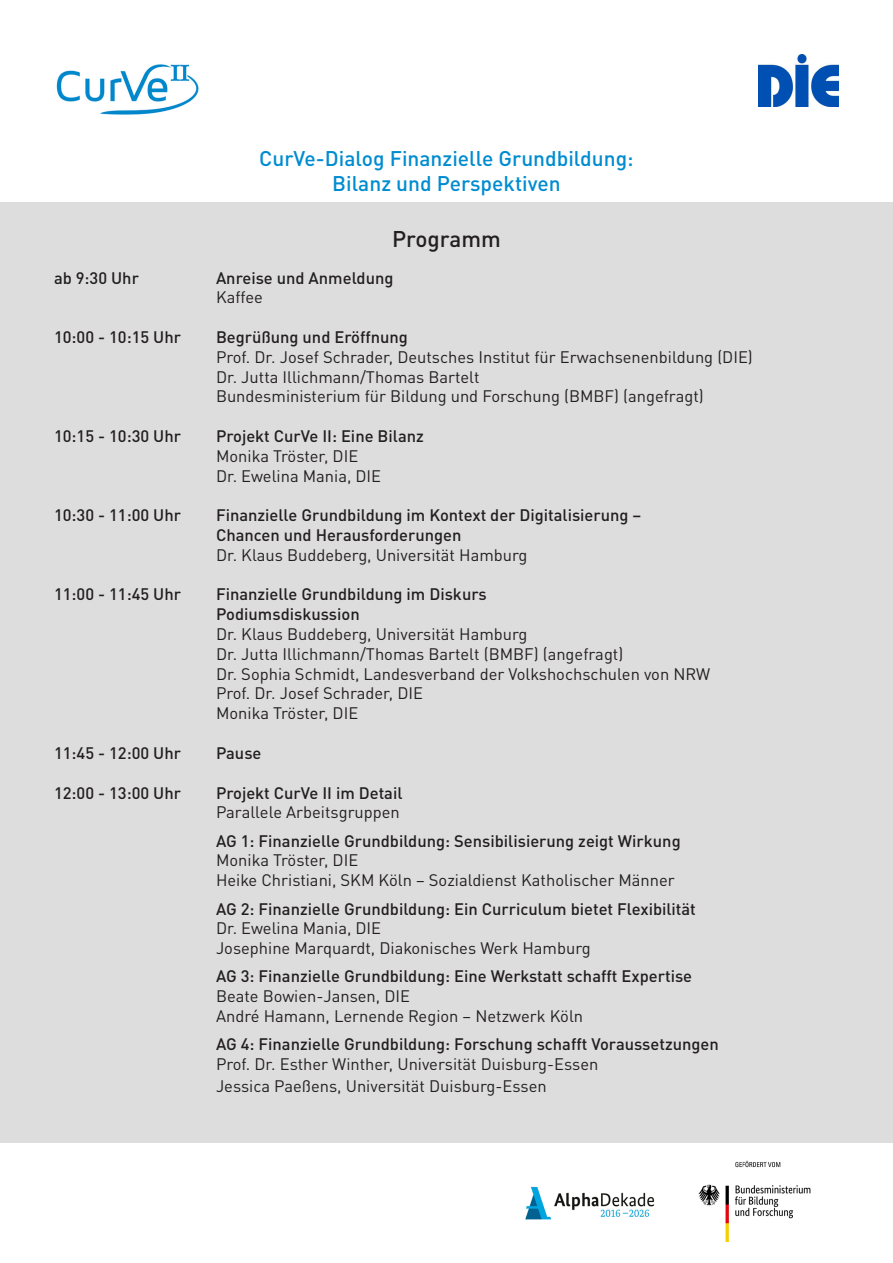
<style>
.page{position:relative;width:893px;height:1263px;background:#fff}
.page>*{position:absolute;margin:0;border:0;box-sizing:border-box;transform-origin:0 0}
.t1{font:500 22.5px "DIN Pro";color:#231f20}
.t2{font:500 21px/25.2px "DIN Pro";color:#008cd0;text-align:center}
.t3{font:16.5px/19.8px "DIN Pro";color:#231f20}
.t4{font:500 16.5px/19.8px "DIN Pro";color:#231f20}
</style>
<div class="page">
<div style="left:0;top:202px;width:893px;height:940px;background:#ddd"></div>
<img style="left:56px;top:64px;width:143px;height:51px">
<img style="left:758px;top:54px;width:81px;height:52px">
<img style="left:525px;top:1186px;width:130px;height:34px">
<img style="left:698px;top:1160px;width:113px;height:81px">
<p class="t2" style="left:259px;top:143px;width:376px">CurVe-Dialog Finanzielle Grundbildung:<br>Bilanz und Perspektiven</p>
<h1 class="t1" style="left:392px;top:220px;width:110px">Programm</h1>
<p class="t4" style="left:54px;top:266px;width:86px">ab 9:30 Uhr</p>
<p class="t4" style="left:216px;top:266px;width:179px">Anreise und Anmeldung</p>
<p class="t3" style="left:216px;top:286px;width:49px">Kaffee</p>
<p class="t4" style="left:54px;top:325px;width:129px">10:00 - 10:15 Uhr</p>
<p class="t4" style="left:216px;top:325px;width:193px">Begrüßung und Eröffnung</p>
<p class="t3" style="left:216px;top:345px;width:538px">Prof. Dr. Josef Schrader, Deutsches Institut für Erwachsenenbildung (DIE)<br>Dr. Jutta Illichmann/Thomas Bartelt<br>Bundesministerium für Bildung und Forschung (BMBF) (angefragt)</p>
<p class="t4" style="left:54px;top:424px;width:129px">10:15 - 10:30 Uhr</p>
<p class="t4" style="left:216px;top:424px;width:209px">Projekt CurVe II: Eine Bilanz</p>
<p class="t3" style="left:216px;top:444px;width:167px">Monika Tröster, DIE<br>Dr. Ewelina Mania, DIE</p>
<p class="t4" style="left:54px;top:504px;width:129px">10:30 - 11:00 Uhr</p>
<p class="t4" style="left:216px;top:504px;width:427px">Finanzielle Grundbildung im Kontext der Digitalisierung –<br>Chancen und Herausforderungen</p>
<p class="t3" style="left:216px;top:543px;width:313px">Dr. Klaus Buddeberg, Universität Hamburg</p>
<p class="t4" style="left:54px;top:583px;width:129px">11:00 - 11:45 Uhr</p>
<p class="t4" style="left:216px;top:583px;width:272px">Finanzielle Grundbildung im Diskurs<br>Podiumsdiskussion</p>
<p class="t3" style="left:216px;top:623px;width:496px">Dr. Klaus Buddeberg, Universität Hamburg<br>Dr. Jutta Illichmann/Thomas Bartelt (BMBF) (angefragt)<br>Dr. Sophia Schmidt, Landesverband der Volkshochschulen von NRW Prof. Dr. Josef Schrader, DIE<br>Monika Tröster, DIE</p>
<p class="t4" style="left:54px;top:741px;width:129px">11:45 - 12:00 Uhr</p>
<p class="t4" style="left:216px;top:741px;width:47px">Pause</p>
<p class="t4" style="left:54px;top:781px;width:129px">12:00 - 13:00 Uhr</p>
<p class="t4" style="left:216px;top:781px;width:188px">Projekt CurVe II im Detail</p>
<p class="t3" style="left:216px;top:801px;width:185px">Parallele Arbeitsgruppen</p>
<p class="t4" style="left:216px;top:829px;width:466px">AG 1: Finanzielle Grundbildung: Sensibilisierung zeigt Wirkung</p>
<p class="t3" style="left:216px;top:849px;width:460px">Monika Tröster, DIE<br>Heike Christiani, SKM Köln – Sozialdienst Katholischer Männer</p>
<p class="t4" style="left:216px;top:897px;width:481px">AG 2: Finanzielle Grundbildung: Ein Curriculum bietet Flexibilität</p>
<p class="t3" style="left:216px;top:917px;width:376px">Dr. Ewelina Mania, DIE<br>Josephine Marquardt, Diakonisches Werk Hamburg</p>
<p class="t4" style="left:216px;top:965px;width:478px">AG 3: Finanzielle Grundbildung: Eine Werkstatt schafft Expertise</p>
<p class="t3" style="left:216px;top:985px;width:369px">Beate Bowien-Jansen, DIE<br>André Hamann, Lernende Region – Netzwerk Köln</p>
<p class="t4" style="left:216px;top:1033px;width:504px">AG 4: Finanzielle Grundbildung: Forschung schafft Voraussetzungen</p>
<p class="t3" style="left:216px;top:1052px;width:384px;line-height:21.6px">Prof. Dr. Esther Winther, Universität Duisburg-Essen<br>Jessica Paeßens, Universität Duisburg-Essen</p>
</div>
